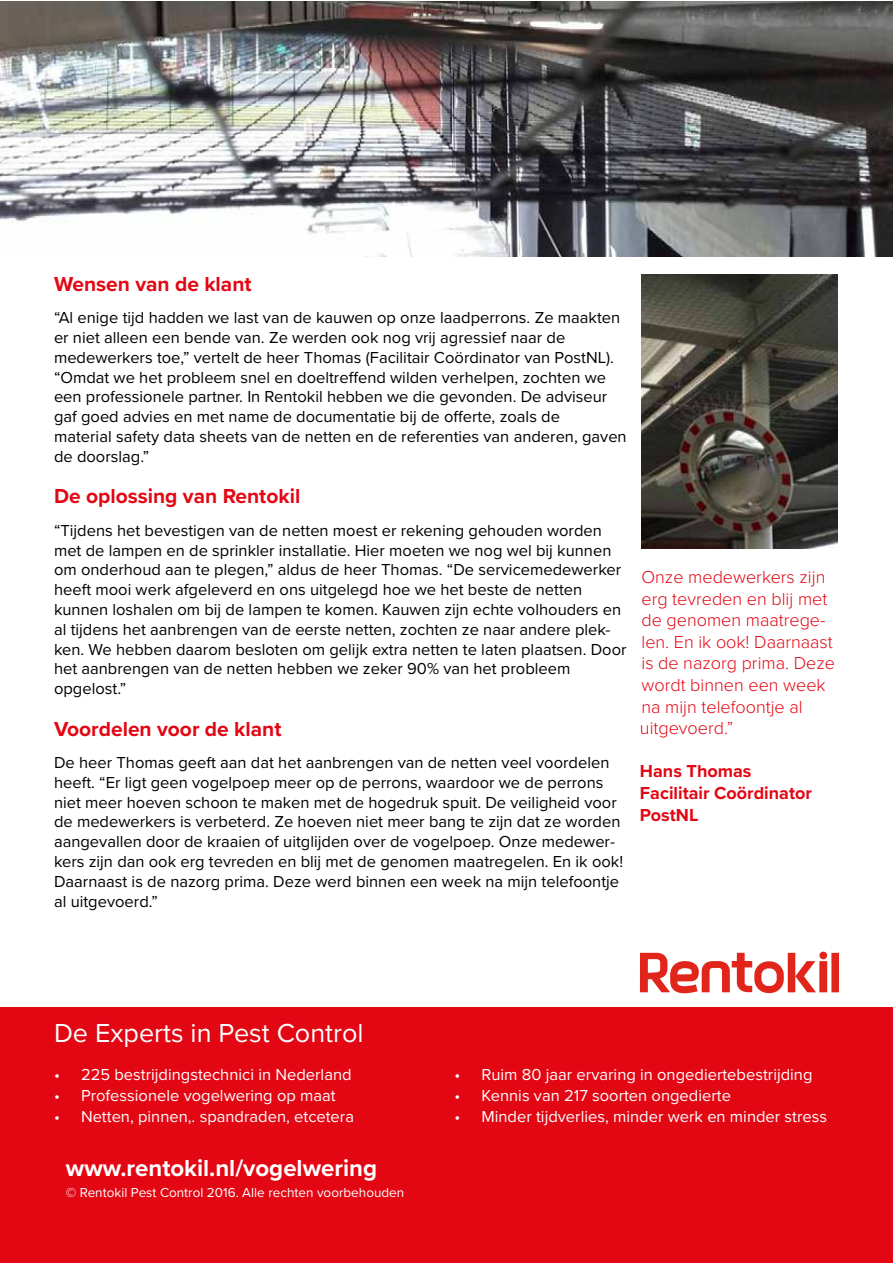
<style>
.page{position:relative;width:893px;height:1263px;background:#fff}
.page>*{position:absolute;margin:0;border:0;box-sizing:border-box;transform-origin:0 0}
.t1{font:27px "Proxima Nova";color:#fff}
.t2{font:700 24px "Proxima Nova";color:#fff}
.t3{font:700 21px "Proxima Nova";color:#e30613}
.t4{font:300 18px/21.6px "Proxima Nova";color:#e30613}
.t5{font:700 18px/21.6px "Proxima Nova";color:#e30613}
.t6{font:16.5px/19.8px "Proxima Nova";color:#000}
.t7{font:16.5px "Proxima Nova";color:#fff}
.t8{font:13.5px "Proxima Nova";color:#fff}
</style>
<div class="page">
<img style="left:1px;top:1px;width:891px;height:255px">
<div style="left:0;top:1008px;width:893px;height:255px;background:#e30613"></div>
<img style="left:641px;top:274px;width:197px;height:275px">
<svg style="left:640px;top:951px;width:199px;height:42px"></svg>
<p class="t3" style="left:54px;top:268px;width:199px">Wensen van de klant</p>
<p class="t6" style="left:54px;top:307px;width:574px">“Al enige tijd hadden we last van de kauwen op onze laadperrons. Ze maakten er niet alleen een bende van. Ze werden ook nog vrij agressief naar de medewerkers toe,” vertelt de heer Thomas (Facilitair Coördinator van PostNL). “Omdat we het probleem snel en doeltreffend wilden verhelpen, zochten we een professionele partner. In Rentokil hebben we die gevonden. De adviseur gaf goed advies en met name de documentatie bij de offerte, zoals de<br>material safety data sheets van de netten en de referenties van anderen, gaven de doorslag.”</p>
<p class="t3" style="left:54px;top:481px;width:248px">De oplossing van Rentokil</p>
<p class="t6" style="left:54px;top:520px;width:574px">“Tijdens het bevestigen van de netten moest er rekening gehouden worden met de lampen en de sprinkler installatie. Hier moeten we nog wel bij kunnen om onderhoud aan te plegen,” aldus de heer Thomas. “De servicemedewerker heeft mooi werk afgeleverd en ons uitgelegd hoe we het beste de netten kunnen loshalen om bij de lampen te komen. Kauwen zijn echte volhouders en al tijdens het aanbrengen van de eerste netten, zochten ze naar andere plek&shy;ken. We hebben daarom besloten om gelijk extra netten te laten plaatsen. Door het aanbrengen van de netten hebben we zeker 90% van het probleem opgelost.”</p>
<p class="t3" style="left:54px;top:713px;width:229px">Voordelen voor de klant</p>
<p class="t6" style="left:54px;top:752px;width:571px">De heer Thomas geeft aan dat het aanbrengen van de netten veel voordelen heeft. “Er ligt geen vogelpoep meer op de perrons, waardoor we de perrons niet meer hoeven schoon te maken met de hogedruk spuit. De veiligheid voor de medewerkers is verbeterd. Ze hoeven niet meer bang te zijn dat ze worden aangevallen door de kraaien of uitglijden over de vogelpoep. Onze medewer&shy;kers zijn dan ook erg tevreden en blij met de genomen maatregelen. En ik ook!<br>Daarnaast is de nazorg prima. Deze werd binnen een week na mijn telefoontje al uitgevoerd.”</p>
<p class="t4" style="left:640px;top:565px;width:197px">Onze medewerkers zijn erg tevreden en blij met de genomen maatrege&shy;len. En ik ook! Daarnaast is de nazorg prima. Deze wordt binnen een week na mijn telefoontje al uitgevoerd.”</p>
<p class="t5" style="left:640px;top:760px;width:173px">Hans Thomas<br>Facilitair Coördinator<br>PostNL</p>
<h1 class="t1" style="left:54px;top:1013px;width:311px">De Experts in Pest Control</h1>
<p class="t7" style="left:54px;top:1062px;width:299px">• 225 bestrijdingstechnici in Nederland</p>
<p class="t7" style="left:54px;top:1083px;width:283px">• Professionele vogelwering op maat</p>
<p class="t7" style="left:54px;top:1104px;width:302px">• Netten, pinnen,. spandraden, etcetera</p>
<h2 class="t2" style="left:66px;top:1150px;width:313px">www.rentokil.nl/vogelwering</h2>
<p class="t8" style="left:66px;top:1183px;width:340px">© Rentokil Pest Control 2016. Alle rechten voorbehouden</p>
<p class="t7" style="left:454px;top:1062px;width:360px">• Ruim 80 jaar ervaring in ongediertebestrijding</p>
<p class="t7" style="left:454px;top:1083px;width:278px">• Kennis van 217 soorten ongedierte</p>
<p class="t7" style="left:454px;top:1105px;width:374px">• Minder tijdverlies, minder werk en minder stress</p>
</div>
